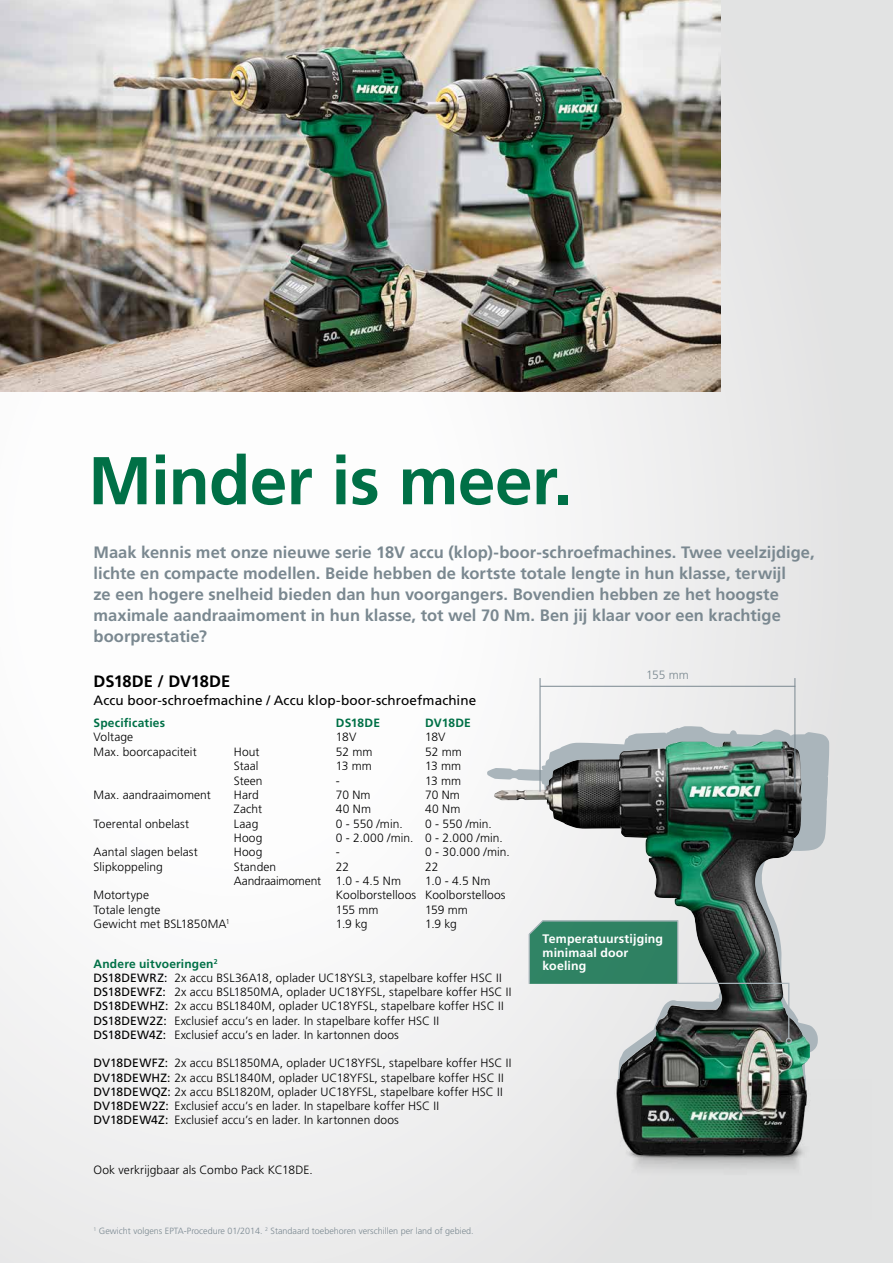
<style>
.page{position:relative;width:893px;height:1263px;background:#fff}
.page>*{position:absolute;margin:0;border:0;box-sizing:border-box;transform-origin:0 0}
.t1{font:700 67.5px "Frutiger LT Std";letter-spacing:-.01em;color:#007046}
.t2{font:700 16.5px/21px "Frutiger LT Std";color:#7a8890}
.t3{font:700 16.5px "Frutiger LT Std";letter-spacing:-.015em;color:#000}
.t4{font:13.5px "Frutiger LT Std";letter-spacing:.005em;color:#000}
.t5{font:700 12.3px/13.6px "Frutiger LT Std";letter-spacing:.01em;color:#fff}
.t6{font:300 12px/14.2px "Frutiger LT Std";letter-spacing:.01em;color:#000}
.t7{font:700 12px "Frutiger LT Std";letter-spacing:.015em;color:#007046}
.t8{font:300 12px "Frutiger LT Std";letter-spacing:-.015em;color:#000}
.t9{font:300 12px "Frutiger LT Std";color:#7a8890}
.t10{font:300 9px "Frutiger LT Std";color:#7a8890}
.s1{font-weight:700;color:#007046}
.s2{font-weight:400}
</style>
<div class="page">
<div style="left:0;top:0;width:893px;height:1263px;background:linear-gradient(to right,#fefefe,#e6e7e7)"></div>
<svg style="left:487px;top:726px;width:342px;height:411px"></svg>
<img style="left:570px;top:1079px;width:302px;height:141px">
<img style="left:494px;top:742px;width:266px;height:149px">
<img style="left:0;top:0;width:721px;height:391px">
<hr style="left:540px;top:678px;width:1px;height:114px;background:#7a8890">
<hr style="left:540px;top:686px;width:255px;height:1px;background:#7a8890">
<hr style="left:794px;top:678px;width:1px;height:114px;background:#7a8890">
<svg style="left:528px;top:920px;width:264px;height:124px;background:#7c978d"></svg>
<h1 class="t1" style="left:88px;top:441px;width:485px">Minder is meer.</h1>
<p class="t2" style="left:94px;top:542px;width:723px">Maak kennis met onze nieuwe serie 18V accu (klop)-boor-schroefmachines. Twee veelzijdige, lichte en compacte modellen. Beide hebben de kortste totale lengte in hun klasse, terwijl<br>ze een hogere snelheid bieden dan hun voorgangers. Bovendien hebben ze het hoogste maximale aandraaimoment in hun klasse, tot wel 70 Nm. Ben jij klaar voor een krachtige boorprestatie?</p>
<h2 class="t3" style="left:94px;top:672px;width:138px">DS18DE / DV18DE</h2>
<p class="t4" style="left:94px;top:693px;width:384px">Accu boor-schroefmachine / Accu klop-boor-schroefmachine</p>
<p class="t7" style="left:94px;top:716px;width:73px">Specificaties</p>
<p class="t7" style="left:336px;top:716px;width:46px">DS18DE</p>
<p class="t7" style="left:425px;top:716px;width:47px">DV18DE</p>
<p class="t6" style="left:94px;top:730px;width:41px">Voltage</p>
<p class="t6" style="left:336px;top:730px;width:22px">18V</p>
<p class="t6" style="left:425px;top:730px;width:22px">18V</p>
<p class="t6" style="left:94px;top:745px;width:105px">Max. boorcapaciteit</p>
<p class="t6" style="left:234px;top:745px;width:27px">Hout</p>
<p class="t6" style="left:336px;top:745px;width:38px">52 mm</p>
<p class="t6" style="left:425px;top:745px;width:38px">52 mm</p>
<p class="t6" style="left:234px;top:759px;width:26px">Staal</p>
<p class="t6" style="left:336px;top:759px;width:38px">13 mm</p>
<p class="t6" style="left:425px;top:759px;width:38px">13 mm</p>
<p class="t6" style="left:234px;top:773px;width:30px">Steen</p>
<p class="t6" style="left:336px;top:773px;width:5px">-</p>
<p class="t6" style="left:425px;top:773px;width:38px">13 mm</p>
<p class="t6" style="left:94px;top:788px;width:119px">Max. aandraaimoment</p>
<p class="t6" style="left:234px;top:788px;width:26px">Hard</p>
<p class="t6" style="left:336px;top:788px;width:36px">70 Nm</p>
<p class="t6" style="left:425px;top:788px;width:36px">70 Nm</p>
<p class="t6" style="left:234px;top:802px;width:30px">Zacht</p>
<p class="t6" style="left:336px;top:802px;width:37px">40 Nm</p>
<p class="t6" style="left:425px;top:802px;width:37px">40 Nm</p>
<p class="t6" style="left:94px;top:816px;width:97px">Toerental onbelast</p>
<p class="t6" style="left:234px;top:816px;width:26px">Laag</p>
<p class="t6" style="left:336px;top:816px;width:68px">0 - 550 /min.</p>
<p class="t6" style="left:425px;top:816px;width:68px">0 - 550 /min.</p>
<p class="t6" style="left:234px;top:831px;width:30px">Hoog</p>
<p class="t6" style="left:336px;top:831px;width:168px">0 - 2.000 /min. 0 - 2.000 /min.</p>
<p class="t6" style="left:94px;top:845px;width:106px">Aantal slagen belast</p>
<p class="t6" style="left:234px;top:845px;width:30px">Hoog</p>
<p class="t6" style="left:336px;top:845px;width:5px">-</p>
<p class="t6" style="left:425px;top:845px;width:86px">0 - 30.000 /min.</p>
<p class="t6" style="left:94px;top:859px;width:71px">Slipkoppeling</p>
<p class="t6" style="left:234px;top:859px;width:44px">Standen</p>
<p class="t6" style="left:336px;top:859px;width:15px">22</p>
<p class="t6" style="left:425px;top:859px;width:15px">22</p>
<p class="t8" style="left:234px;top:874px;width:169px">Aandraaimoment 1.0 - 4.5 Nm</p>
<p class="t6" style="left:425px;top:874px;width:67px">1.0 - 4.5 Nm</p>
<p class="t6" style="left:94px;top:888px;width:57px">Motortype</p>
<p class="t6" style="left:336px;top:888px;width:171px">Koolborstelloos Koolborstelloos</p>
<p class="t6" style="left:94px;top:902px;width:68px">Totale lengte</p>
<p class="t6" style="left:336px;top:902px;width:44px">155 mm</p>
<p class="t6" style="left:425px;top:902px;width:44px">159 mm</p>
<p class="t6" style="left:94px;top:917px;width:138px">Gewicht met BSL1850MA<sup>1</sup></p>
<p class="t6" style="left:336px;top:917px;width:33px">1.9 kg</p>
<p class="t6" style="left:425px;top:917px;width:33px">1.9 kg</p>
<p class="t6" style="left:94px;top:956px;width:419px"><span class="s1">Andere uitvoeringen</span><sup>2<br></sup><span class="s2">DS18DEWRZ:</span> 2x accu BSL36A18, oplader UC18YSL3, stapelbare koffer HSC II <span class="s2">DS18DEWFZ:</span> 2x accu BSL1850MA, oplader UC18YFSL, stapelbare koffer HSC II <span class="s2">DS18DEWHZ:</span> 2x accu BSL1840M, oplader UC18YFSL, stapelbare koffer HSC II <span class="s2">DS18DEW2Z:</span> Exclusief accu’s en lader. In stapelbare koffer HSC II <span class="s2">DS18DEW4Z:</span> Exclusief accu’s en lader. In kartonnen doos</p>
<p class="t6" style="left:94px;top:1056px;width:419px"><span class="s2">DV18DEWFZ:</span> 2x accu BSL1850MA, oplader UC18YFSL, stapelbare koffer HSC II <span class="s2">DV18DEWHZ:</span> 2x accu BSL1840M, oplader UC18YFSL, stapelbare koffer HSC II <span class="s2">DV18DEWQZ:</span> 2x accu BSL1820M, oplader UC18YFSL, stapelbare koffer HSC II <span class="s2">DV18DEW2Z:</span> Exclusief accu’s en lader. In stapelbare koffer HSC II <span class="s2">DV18DEW4Z:</span> Exclusief accu’s en lader. In kartonnen doos</p>
<p class="t6" style="left:94px;top:1162px;width:221px">Ook verkrijgbaar als Combo Pack KC18DE.</p>
<p class="t10" style="left:94px;top:1226px;width:382px"><sup>1</sup> Gewicht volgens EPTA-Procedure 01/2014. <sup>2</sup> Standaard toebehoren verschillen per land of gebied.</p>
<p class="t9" style="left:646px;top:668px;width:44px">155 mm</p>
<p class="t5" style="left:543px;top:932px;width:122px">Temperatuurstijging minimaal door koeling</p>
</div>
